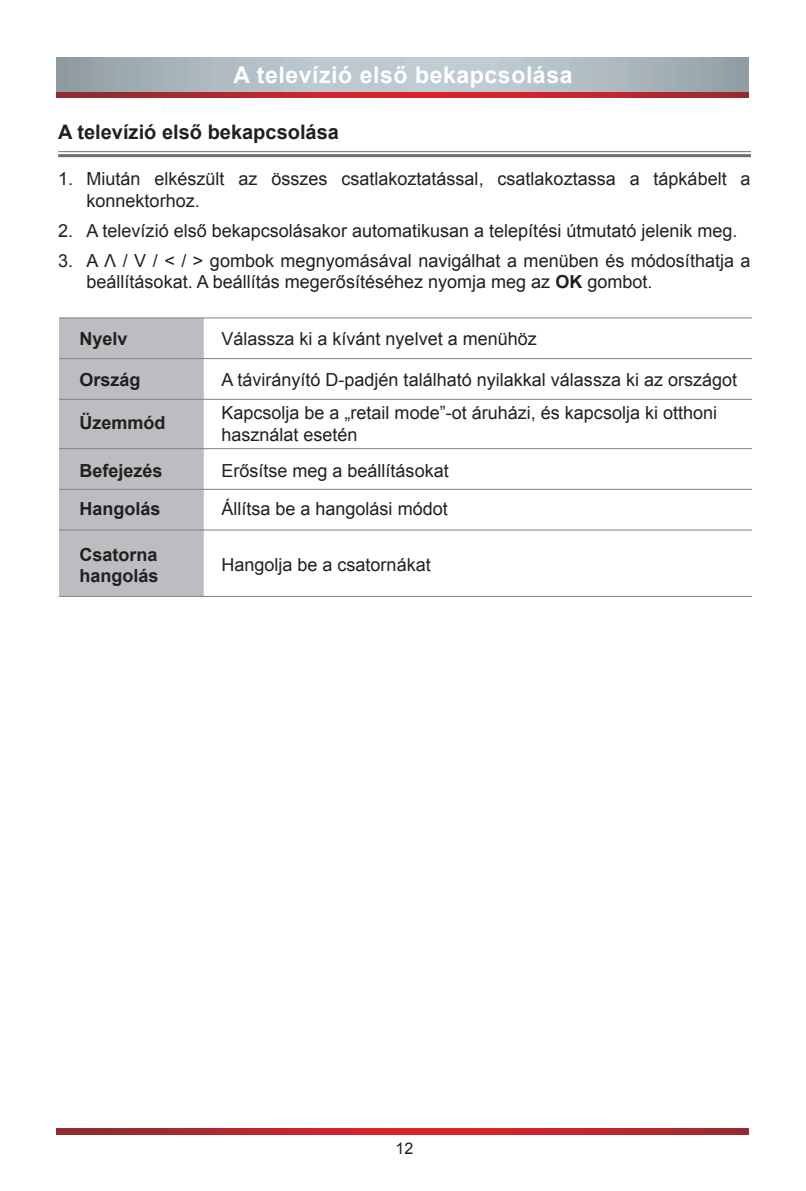
<style>
.page{position:relative;width:806px;height:1191px;background:#fff}
.page>*{position:absolute;margin:0;border:0;box-sizing:border-box;transform-origin:0 0}
.t1{font:700 23px "Arial";letter-spacing:.025em;color:#fff}
.t2{font:700 20px "Arial";color:#231f20}
.t3{font:18px/21.6px "Arial";color:#231f20}
.t4{font:700 18px "Arial";color:#231f20}
.t5{font:16px "Arial";color:#231f20}
.s1{font-weight:700}
</style>
<div class="page">
<svg style="left:57px;top:57px;width:691px;height:35px;background:#aebac1"></svg>
<svg style="left:57px;top:92px;width:691px;height:6px;background:#bb272d"></svg>
<svg style="left:57px;top:1128px;width:691px;height:6px;background:#bb272d"></svg>
<div style="left:59px;top:318px;width:145px;height:278px;background:#bcbdc0"></div>
<hr style="left:59px;top:317px;width:145px;height:1px;background:#808285">
<hr style="left:59px;top:358px;width:145px;height:1px;background:#808285">
<hr style="left:59px;top:399px;width:145px;height:1px;background:#808285">
<hr style="left:59px;top:448px;width:145px;height:1px;background:#808285">
<hr style="left:59px;top:489px;width:145px;height:1px;background:#808285">
<hr style="left:59px;top:529px;width:145px;height:1px;background:#808285">
<hr style="left:204px;top:317px;width:547px;height:1px;background:#808285">
<hr style="left:204px;top:358px;width:547px;height:1px;background:#808285">
<hr style="left:204px;top:399px;width:547px;height:1px;background:#808285">
<hr style="left:204px;top:448px;width:547px;height:1px;background:#808285">
<hr style="left:204px;top:489px;width:547px;height:1px;background:#808285">
<hr style="left:204px;top:529px;width:547px;height:1px;background:#808285">
<hr style="left:204px;top:596px;width:547px;height:1px;background:#808285">
<hr style="left:59px;top:596px;width:145px;height:1px;background:#808285">
<hr style="left:58px;top:151px;width:692px;height:1px;background:#6c6d70">
<hr style="left:58px;top:154px;width:692px;height:3px;background:#6c6d70">
<p class="t1" style="left:233px;top:59px;width:340px">A televízió első bekapcsolása</p>
<p class="t2" style="left:58px;top:119px;width:282px">A televízió első bekapcsolása</p>
<p class="t3" style="left:86px;top:168px;width:665px;text-indent:-28px">1. Miután elkészült az összes csatlakoztatással, csatlakoztassa a tápkábelt a konnektorhoz.</p>
<p class="t3" style="left:58px;top:220px;width:680px">2. A televízió első bekapcsolásakor automatikusan a telepítési útmutató jelenik meg.</p>
<p class="t3" style="left:58px;top:250px;width:42px">3. A</p>
<p class="t3" style="left:86px;top:250px;width:665px;text-indent:36px">/ V / &lt; / &gt; gombok megnyomásával navigálhat a menüben és módosíthatja a beállításokat. A beállítás megerősítéséhez nyomja meg az <span class="s1">OK</span> gombot.</p>
<p class="t4" style="left:79px;top:326px;width:50px">Nyelv</p>
<p class="t3" style="left:221px;top:328px;width:317px">Válassza ki a kívánt nyelvet a menühöz</p>
<p class="t4" style="left:79px;top:368px;width:63px">Ország</p>
<p class="t3" style="left:221px;top:369px;width:517px">A távirányító D-padjén található nyilakkal válassza ki az országot</p>
<p class="t4" style="left:79px;top:411px;width:88px">Üzemmód</p>
<p class="t3" style="left:221px;top:402px;width:497px">Kapcsolja be a „retail mode”-ot áruházi, és kapcsolja ki otthoni használat esetén</p>
<p class="t4" style="left:79px;top:458px;width:85px">Befejezés</p>
<p class="t3" style="left:221px;top:459px;width:229px">Erősítse meg a beállításokat</p>
<p class="t4" style="left:79px;top:497px;width:83px">Hangolás</p>
<p class="t3" style="left:221px;top:498px;width:228px">Állítsa be a hangolási módot</p>
<p class="t4" style="left:79px;top:542px;width:80px">Csatorna</p>
<p class="t3" style="left:221px;top:554px;width:211px">Hangolja be a csatornákat</p>
<p class="t4" style="left:79px;top:564px;width:81px">hangolás</p>
<p class="t5" style="left:395px;top:1138px;width:19px">12</p>
</div>
